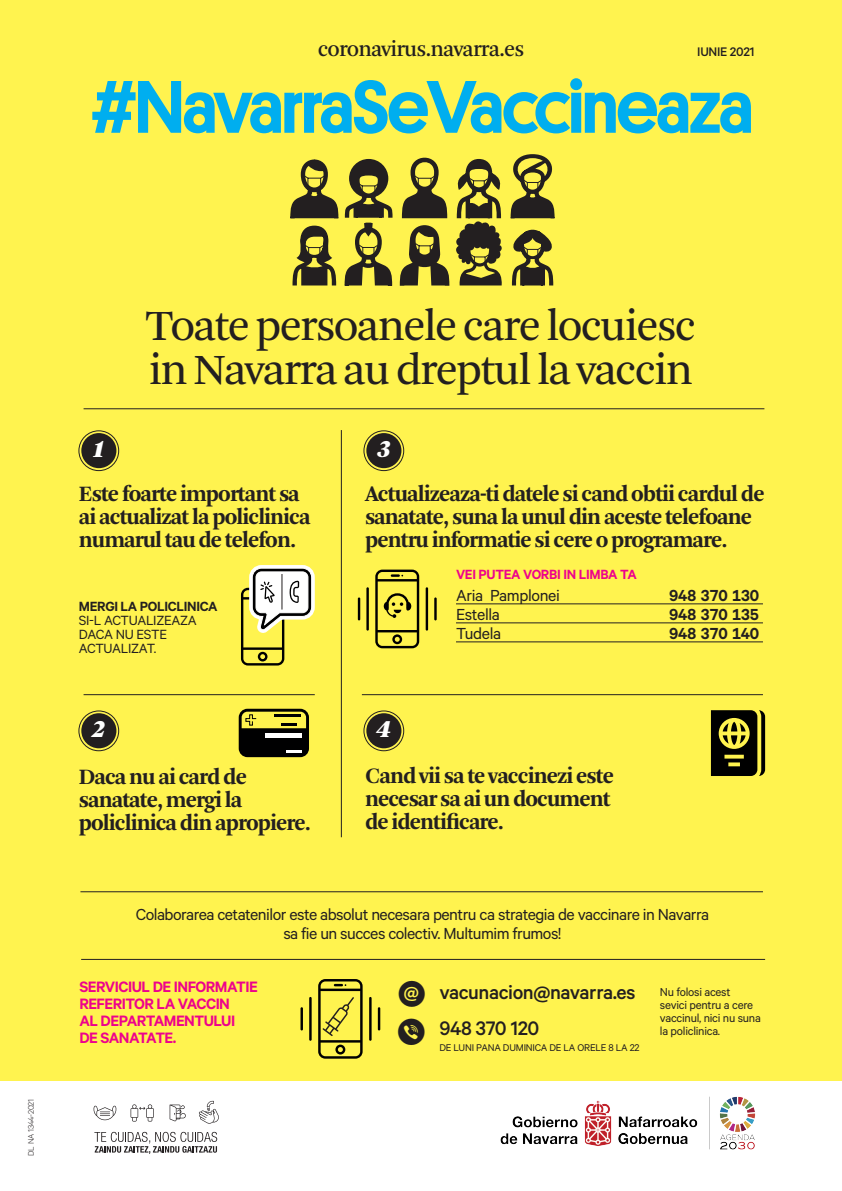
<style>
.page{position:relative;width:842px;height:1191px;background:#fff}
.page>*{position:absolute;margin:0;border:0;box-sizing:border-box;transform-origin:0 0}
.t1{font:500 74.8px "Platform";letter-spacing:-.03em;color:#00aeef}
.t2{font:45.2px "Arnhem Blond";letter-spacing:-.04em;color:#231f20}
.t3{font:37.6px "Socialico Plus Plus";color:#231f20}
.t4{font:700 23px/23px "Arnhem";letter-spacing:-.04em;color:#231f20}
.t5{font:22.6px "Arnhem";letter-spacing:-.04em;color:#231f20}
.t6{font:italic 900 22.6px "Tiempos Headline";color:#fff}
.t7{font:500 22px "Calibre";letter-spacing:-.02em;color:#231f20}
.t8{font:500 19.5px "Calibre";color:#fff34f}
.t9{font:18px "Calibre";letter-spacing:-.03em;color:#231f20}
.t10{font:600 18px "Calibre";letter-spacing:-.02em;color:#231f20}
.t11{font:600 16.9px/16.9px "Calibre";letter-spacing:-.03em;color:#ed028c}
.t12{font:15px/14px "Calibre";letter-spacing:-.02em;color:#231f20}
.t13{font:600 15px "Calibre";letter-spacing:-.02em;color:#ed028c}
.t14{font:500 14px "Calibre";letter-spacing:-.02em;color:#231f20}
.t15{font:13px/13px "Calibre";letter-spacing:-.02em;color:#231f20}
.t16{font:11px "Calibre";letter-spacing:-.02em;color:#231f20}
.t17{font:300 9px "Calibre";letter-spacing:-.02em;color:#231f20}
.s1{font-weight:600}
</style>
<div class="page">
<div style="left:0;top:0;width:842px;height:1080px;background:#fff34f"></div>
<img style="left:500px;top:1096px;width:255px;height:54px">
<hr style="left:81px;top:959px;width:684px;height:1px;background:#231f20">
<hr style="left:80px;top:891px;width:683px;height:1px;background:#231f20">
<svg style="left:93px;top:1105px;width:24px;height:15px"></svg>
<svg style="left:199px;top:1100px;width:20px;height:23px"></svg>
<svg style="left:131px;top:1104px;width:23px;height:17px"></svg>
<svg style="left:170px;top:1104px;width:16px;height:17px"></svg>
<svg style="left:94px;top:1131px;width:123px;height:23px"></svg>
<svg style="left:290px;top:154px;width:265px;height:131px"></svg>
<hr style="left:456px;top:603px;width:307px;height:1px;background:#231f20">
<hr style="left:456px;top:622px;width:307px;height:1px;background:#231f20">
<hr style="left:456px;top:641px;width:307px;height:1px;background:#231f20">
<div style="left:81px;top:433px;width:35px;height:35px;background:#231f20;border-radius:50%"></div>
<div style="left:79px;top:430px;width:40px;height:41px;border:1px solid #231f20;border-radius:50%"></div>
<div style="left:81px;top:713px;width:35px;height:35px;background:#231f20;border-radius:50%"></div>
<div style="left:79px;top:710px;width:40px;height:41px;border:1px solid #231f20;border-radius:50%"></div>
<div style="left:366px;top:433px;width:35px;height:35px;background:#231f20;border-radius:50%"></div>
<div style="left:364px;top:430px;width:40px;height:41px;border:1px solid #231f20;border-radius:50%"></div>
<div style="left:366px;top:713px;width:35px;height:35px;background:#231f20;border-radius:50%"></div>
<div style="left:364px;top:710px;width:40px;height:41px;border:1px solid #231f20;border-radius:50%"></div>
<hr style="left:341px;top:430px;width:1px;height:407px;background:#231f20">
<hr style="left:426px;top:587px;width:2px;height:43px;background:#000001">
<hr style="left:434px;top:597px;width:3px;height:23px;background:#000001">
<hr style="left:366px;top:587px;width:3px;height:43px;background:#000001">
<hr style="left:358px;top:597px;width:2px;height:23px;background:#000001">
<svg style="left:375px;top:569px;width:44px;height:79px"></svg>
<svg style="left:241px;top:565px;width:74px;height:100px"></svg>
<svg style="left:711px;top:710px;width:54px;height:66px"></svg>
<hr style="left:84px;top:408px;width:680px;height:1px;background:#231f20">
<hr style="left:84px;top:694px;width:231px;height:1px;background:#231f20">
<hr style="left:362px;top:694px;width:401px;height:1px;background:#231f20">
<hr style="left:369px;top:997px;width:3px;height:43px;background:#000001">
<hr style="left:378px;top:1007px;width:2px;height:23px;background:#000001">
<hr style="left:309px;top:997px;width:3px;height:43px;background:#000001">
<hr style="left:300px;top:1007px;width:3px;height:23px;background:#000001">
<svg style="left:318px;top:979px;width:45px;height:79px"></svg>
<svg style="left:239px;top:708px;width:70px;height:49px"></svg>
<p class="t5" style="left:318px;top:37px;width:208px">coronavirus.navarra.es</p>
<p class="t14" style="left:697px;top:43px;width:59px">IUNIE 2021</p>
<p class="t1" style="left:91px;top:52px;width:664px">#NavarraSeVaccineaza</p>
<p class="t17" style="left:26px;top:1155px;width:58px;rotate:-90deg">DL NA 1344-2021</p>
<p class="t6" style="left:94px;top:433px;width:12px">1</p>
<p class="t2" style="left:146px;top:302px;width:552px">Toate persoanele care locuiesc</p>
<p class="t2" style="left:149px;top:345px;width:546px">in Navarra au dreptul la vaccin</p>
<p class="t6" style="left:377px;top:433px;width:14px">3</p>
<p class="t4" style="left:79px;top:483px;width:233px">Este foarte important sa ai actualizat la policlinica numarul tau de telefon.</p>
<p class="t12" style="left:79px;top:599px;width:140px"><span class="s1">MERGI LA POLICLINICA<br></span>SI-L ACTUALIZEAZA<br>DACA NU ESTE<br>ACTUALIZAT.</p>
<p class="t6" style="left:92px;top:713px;width:14px">2</p>
<p class="t4" style="left:79px;top:765px;width:234px">Daca nu ai card de sanatate, mergi la policlinica din apropiere.</p>
<p class="t4" style="left:365px;top:483px;width:401px">Actualizeaza-ti datele si cand obtii cardul de sanatate, suna la unul din aceste telefoane pentru informatie si cere o programare.</p>
<p class="t6" style="left:376px;top:713px;width:16px">4</p>
<p class="t13" style="left:456px;top:565px;width:182px">VEI PUTEA VORBI IN LIMBA TA</p>
<p class="t9" style="left:456px;top:584px;width:105px">Aria Pamplonei</p>
<p class="t10" style="left:669px;top:584px;width:91px">948 370 130</p>
<p class="t9" style="left:456px;top:603px;width:45px">Estella</p>
<p class="t10" style="left:669px;top:603px;width:91px">948 370 135</p>
<p class="t9" style="left:456px;top:622px;width:47px">Tudela</p>
<p class="t10" style="left:669px;top:622px;width:91px">948 370 140</p>
<p class="t4" style="left:365px;top:765px;width:250px">Cand vii sa te vaccinezi este</p>
<p class="t4" style="left:365px;top:788px;width:247px">necesar sa ai un document</p>
<p class="t4" style="left:365px;top:811px;width:141px">de identificare.</p>
<p class="t9" style="left:136px;top:904px;width:575px">Colaborarea cetatenilor este absolut necesara pentru ca strategia de vaccinare in Navarra</p>
<p class="t9" style="left:283px;top:923px;width:280px">sa fie un succes colectiv. Multumim frumos!</p>
<p class="t11" style="left:79px;top:978px;width:180px">SERVICIUL DE INFORMATIE<br>REFERITOR LA VACCIN</p>
<p class="t11" style="left:79px;top:1012px;width:157px">AL DEPARTAMENTULUI</p>
<p class="t11" style="left:79px;top:1029px;width:99px">DE SANATATE.</p>
<p class="t7" style="left:439px;top:979px;width:198px">vacunacion@navarra.es</p>
<p class="t8" style="left:404px;top:980px;width:17px">@</p>
<p class="t15" style="left:660px;top:985px;width:102px">Nu folosi acest sevici pentru a cere vaccinul, nici nu suna la policlinica.</p>
<p class="t3" style="left:397px;top:1009px;width:32px">v</p>
<p class="t7" style="left:439px;top:1015px;width:102px">948 370 120</p>
<p class="t16" style="left:439px;top:1040px;width:202px">DE LUNI PANA DUMINICA DE LA ORELE 8 LA 22</p>
</div>
